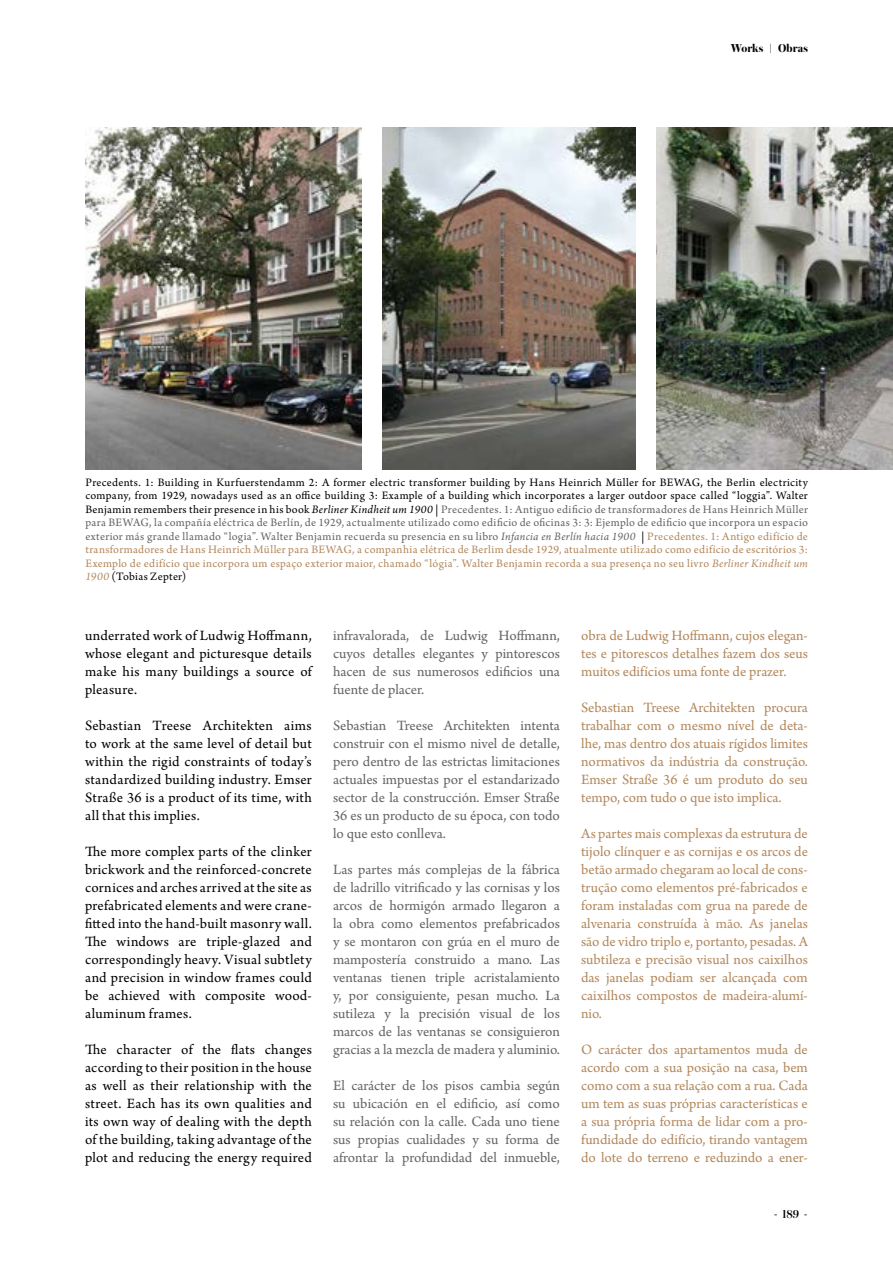
<style>
.page{position:relative;width:893px;height:1263px;background:#fff}
.page>*{position:absolute;margin:0;border:0;box-sizing:border-box;transform-origin:0 0}
.t1{font:15px/18px "Arno Pro";color:#b3885d;text-align:justify}
.t2{font:15px/18px "Arno Pro";color:#666465;text-align:justify}
.t3{font:15px/18px "Arno Pro";letter-spacing:.02em;color:#000;text-align:justify}
.t4{font:12px/13.5px "Arno Pro";letter-spacing:.02em;color:#000;text-align:justify}
.t5{font:700 12px "Austin";letter-spacing:.01em;color:#000}
.t6{font:500 12px "Austin";color:#000}
.s1{font-style:italic}
.s2{color:#666465}
.s3{font-style:italic;color:#666465}
.s4{color:#b3885d}
.s5{font-style:italic;color:#b3885d}
</style>
<div class="page">
<img style="left:85px;top:128px;width:277px;height:341px">
<img style="left:383px;top:128px;width:252px;height:341px">
<img style="left:657px;top:128px;width:236px;height:341px">
<p class="t5" style="left:731px;top:40px;width:79px">Works | Obras</p>
<p class="t4" style="left:85px;top:476px;width:724px">Precedents. 1: Building in Kurfuerstendamm 2: A former electric transformer building by Hans Heinrich Müller for BEWAG, the Berlin electricity company, from 1929, nowadays used as an office building 3: Example of a building which incorporates a larger outdoor space called “loggia”. Walter Benjamin remembers their presence in his book <span class="s1">Berliner Kindheit um 1900</span> | <span class="s2">Precedentes. 1: Antiguo edificio de transformadores de Hans Heinrich Müller para BEWAG, la compañía eléctrica de Berlín, de 1929, actualmente utilizado como edificio de oficinas 3: 3: Ejemplo de edificio que incorpora un espacio exterior más grande llamado “logia”. Walter Benjamin recuerda su presencia en su libro</span> <span class="s3">Infancia en Berlín hacia 1900</span> | <span class="s4">Precedentes. 1: Antigo edifício de transformadores de Hans Heinrich Müller para BEWAG, a companhia elétrica de Berlim desde 1929, atualmente utilizado como edifício de escritórios 3:<br>Exemplo de edifício que incorpora um espaço exterior maior, chamado “lógia”. Walter Benjamin recorda a sua presença no seu livro</span> <span class="s5">Berliner Kindheit um 1900</span> (Tobias Zepter)</p>
<p class="t3" style="left:85px;top:627px;width:228px">underrated work of Ludwig Hoffmann, whose elegant and picturesque details make his many buildings a source of pleasure.</p>
<p class="t3" style="left:85px;top:717px;width:228px">Sebastian Treese Architekten aims to work at the same level of detail but within the rigid constraints of today’s standardized building industry. Emser Straße 36 is a product of its time, with all that this implies.</p>
<p class="t3" style="left:85px;top:843px;width:228px">The more complex parts of the clinker brickwork and the reinforced-concrete cornices and arches arrived at the site as prefabricated elements and were crane&shy;fitted into the hand-built masonry wall.<br>The windows are triple-glazed and correspondingly heavy. Visual subtlety and precision in window frames could be achieved with composite wood&shy;aluminum frames.</p>
<p class="t3" style="left:85px;top:1041px;width:228px">The character of the flats changes according to their position in the house as well as their relationship with the street. Each has its own qualities and its own way of dealing with the depth of the building, taking advantage of the plot and reducing the energy required</p>
<p class="t2" style="left:333px;top:627px;width:228px">infravalorada, de Ludwig Hoffmann, cuyos detalles elegantes y pintorescos hacen de sus numerosos edificios una fuente de placer.</p>
<p class="t2" style="left:333px;top:717px;width:228px">Sebastian Treese Architekten intenta construir con el mismo nivel de detalle, pero dentro de las estrictas limitaciones actuales impuestas por el estandarizado sector de la construcción. Emser Straße 36 es un producto de su época, con todo lo que esto conlleva.</p>
<p class="t2" style="left:333px;top:861px;width:228px">Las partes más complejas de la fábrica de ladrillo vitrificado y las cornisas y los arcos de hormigón armado llegaron a la obra como elementos prefabricados y se montaron con grúa en el muro de mampostería construido a mano. Las ventanas tienen triple acristalamiento y, por consiguiente, pesan mucho. La sutileza y la precisión visual de los marcos de las ventanas se consiguieron gracias a la mezcla de madera y aluminio.</p>
<p class="t2" style="left:333px;top:1077px;width:228px">El carácter de los pisos cambia según su ubicación en el edificio, así como su relación con la calle. Cada uno tiene sus propias cualidades y su forma de afrontar la profundidad del inmueble,</p>
<p class="t1" style="left:581px;top:627px;width:228px">obra de Ludwig Hoffmann, cujos elegan&shy;tes e pitorescos detalhes fazem dos seus muitos edifícios uma fonte de prazer.</p>
<p class="t1" style="left:581px;top:699px;width:228px">Sebastian Treese Architekten procura trabalhar com o mesmo nível de deta&shy;lhe, mas dentro dos atuais rígidos limites normativos da indústria da construção.<br>Emser Straße 36 é um produto do seu tempo, com tudo o que isto implica.</p>
<p class="t1" style="left:581px;top:825px;width:228px">As partes mais complexas da estrutura de tijolo clínquer e as cornijas e os arcos de betão armado chegaram ao local de cons&shy;trução como elementos pré-fabricados e foram instaladas com grua na parede de alvenaria construída à mão. As janelas são de vidro triplo e, portanto, pesadas. A subtileza e precisão visual nos caixilhos das janelas podiam ser alcançada com caixilhos compostos de madeira-alumí&shy;nio.</p>
<p class="t1" style="left:581px;top:1041px;width:228px">O carácter dos apartamentos muda de acordo com a sua posição na casa, bem como com a sua relação com a rua. Cada um tem as suas próprias características e a sua própria forma de lidar com a pro&shy;fundidade do edifício, tirando vantagem do lote do terreno e reduzindo a ener-</p>
<p class="t6" style="left:774px;top:1206px;width:35px">- 189 -</p>
</div>
